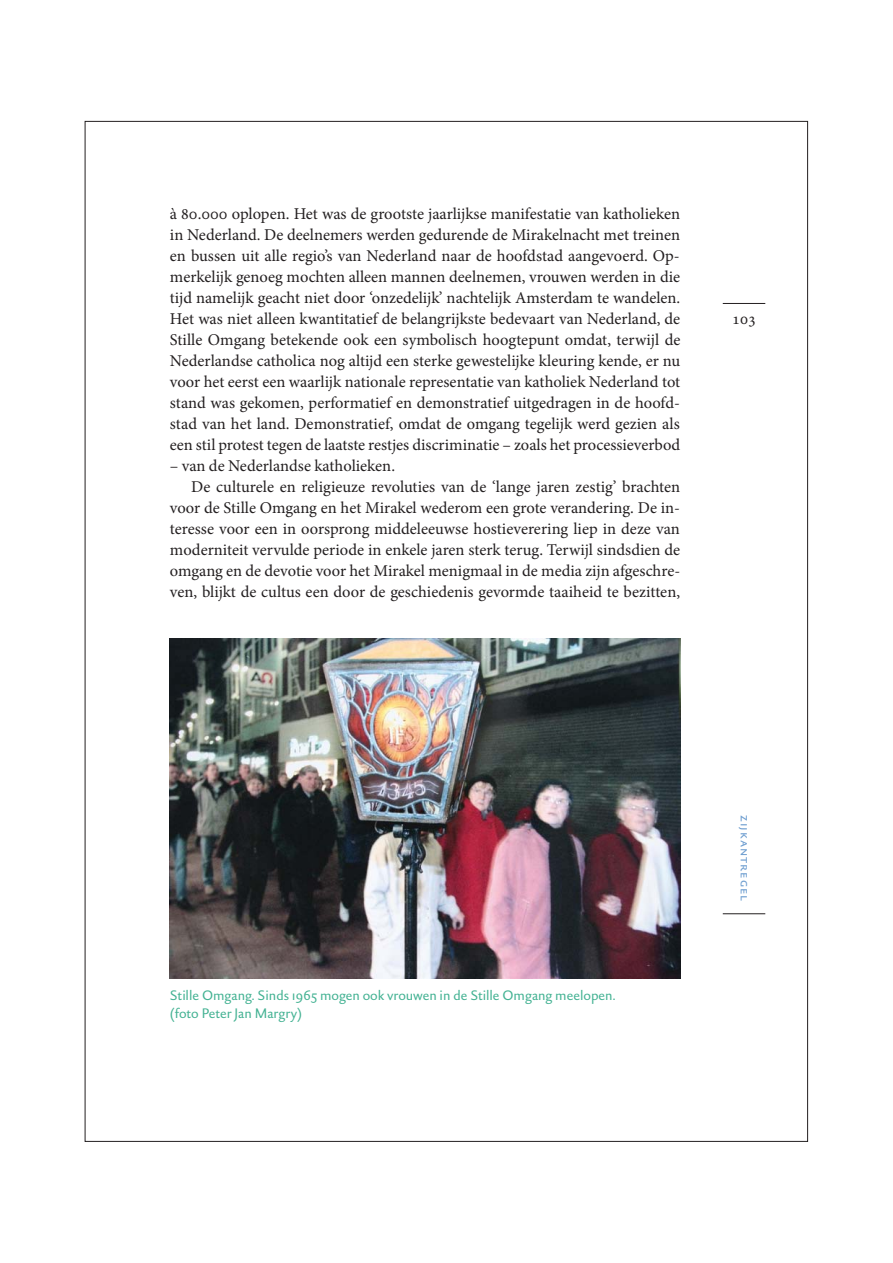
<style>
.page{position:relative;width:893px;height:1263px;background:#fff}
.page>*{position:absolute;margin:0;border:0;box-sizing:border-box;transform-origin:0 0}
.t1{font:16.5px/21px "Minion Pro";color:#231f20;text-align:justify}
.t2{font:14.25px/18px "DTL Haarlemmer Sans SD";color:#44b293}
.t3{font:13.5px "DTL Haarlemmer Sans D Caps";letter-spacing:.07em;color:#6e9ed0}
</style>
<div class="page">
<hr style="left:723px;top:303px;width:42px;height:1px;background:#231f20">
<hr style="left:723px;top:913px;width:42px;height:1px;background:#231f20">
<img style="left:170px;top:639px;width:510px;height:340px">
<p class="t1" style="left:170px;top:204px;width:512px">à 80.000 oplopen. Het was de grootste jaarlijkse manifestatie van katholieken in Nederland. De deelnemers werden gedurende de Mirakelnacht met treinen en bussen uit alle regio’s van Nederland naar de hoofdstad aangevoerd. Op&shy;merkelijk genoeg mochten alleen mannen deelnemen, vrouwen werden in die tijd namelijk geacht niet door ‘onzedelijk’ nachtelijk Amsterdam te wandelen.<br>Het was niet alleen kwantitatief de belangrijkste bedevaart van Nederland, de Stille Omgang betekende ook een symbolisch hoogtepunt omdat, terwijl de Nederlandse catholica nog altijd een sterke gewestelijke kleuring kende, er nu voor het eerst een waarlijk nationale representatie van katholiek Nederland tot stand was gekomen, performatief en demonstratief uitgedragen in de hoofd&shy;stad van het land. Demonstratief, omdat de omgang tegelijk werd gezien als een stil protest tegen de laatste restjes discriminatie – zoals het processieverbod</p>
<p class="t1" style="left:170px;top:457px;width:227px">– van de Nederlandse katholieken.</p>
<p class="t1" style="left:191px;top:478px;width:491px">De culturele en religieuze revoluties van de ‘lange jaren zestig’ brachten</p>
<p class="t1" style="left:170px;top:499px;width:512px">voor de Stille Omgang en het Mirakel wederom een grote verandering. De in-</p>
<p class="t1" style="left:170px;top:520px;width:511px">teresse voor een in oorsprong middeleeuwse hostieverering liep in deze van</p>
<p class="t1" style="left:170px;top:541px;width:512px">moderniteit vervulde periode in enkele jaren sterk terug. Terwijl sindsdien de</p>
<p class="t1" style="left:170px;top:562px;width:512px">omgang en de devotie voor het Mirakel menigmaal in de media zijn afgeschre-</p>
<p class="t1" style="left:170px;top:583px;width:512px">ven, blijkt de cultus een door de geschiedenis gevormde taaiheid te bezitten,</p>
<p class="t1" style="left:732px;top:309px;width:26px">103</p>
<p class="t2" style="left:170px;top:988px;width:447px">Stille Omgang. Sinds 1965 mogen ook vrouwen in de Stille Omgang meelopen. (foto Peter Jan Margry)</p>
<p class="t3" style="left:753px;top:815px;width:86px;rotate:90deg">zijkantregel</p>
</div>
